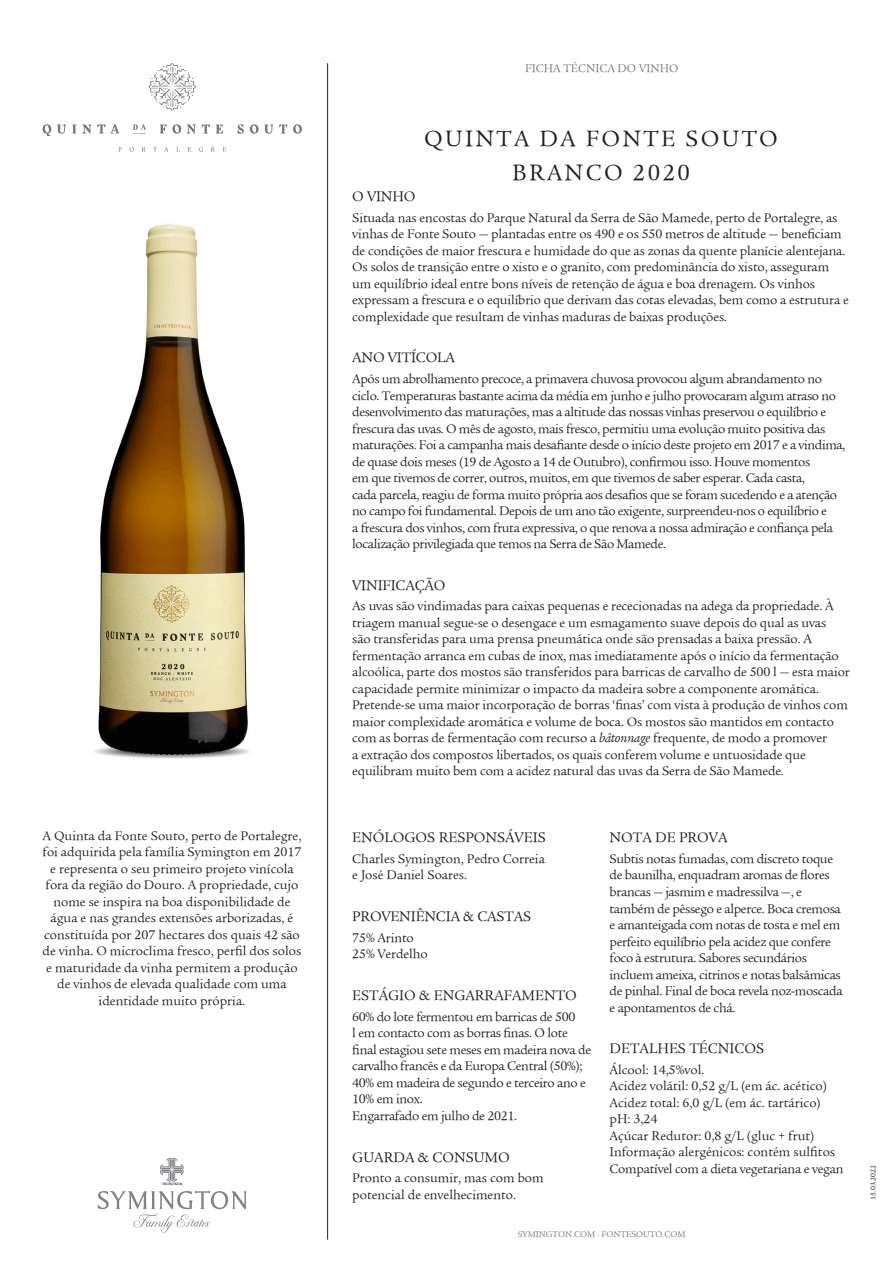
<style>
.page{position:relative;width:893px;height:1263px;background:#fff}
.page>*{position:absolute;margin:0;border:0;box-sizing:border-box;transform-origin:0 0}
._04__NOME_VINHO{font:24px/34.5px "Legacy Serif LT Book";letter-spacing:.1em;color:#231f20;text-align:center}
._07__TEXTO_GERAL{font:15px "Legacy Serif LT Book";letter-spacing:-.01em;color:#231f20}
._06__SUB-TITULOS{font:15px "Legacy Serif LT Book";color:#231f20}
._07__TEXTO_GERAL-2{font:13.5px/16.5px "Legacy Serif LT Book";letter-spacing:-.01em;color:#231f20}
._07__TEXTO_GERAL-3{font:13.5px/16.5px "Legacy Serif LT Book";letter-spacing:-.03em;color:#231f20}
.t1{font:12px "Legacy Serif LT Book";color:#76787b}
.t2{font:9px "Legacy Serif LT Book";color:#76787b}
._07__TEXTO_GERAL-4{font:7.5px "Legacy Serif LT Book";color:#231f20}
.s1{font-style:italic}
</style>
<div class="page">
<hr style="left:327px;top:63px;width:1px;height:1176px;background:#231f20">
<svg style="left:160px;top:1158px;width:24px;height:27px"></svg>
<svg style="left:98px;top:1191px;width:149px;height:42px"></svg>
<svg style="left:43px;top:63px;width:259px;height:89px"></svg>
<img style="left:94px;top:224px;width:155px;height:535px">
<p class="_07__TEXTO_GERAL-2" style="left:43px;top:827px;width:260px;text-align:center">A Quinta da Fonte Souto, perto de Portalegre, foi adquirida pela família Symington em 2017 e representa o seu primeiro projeto vinícola fora da região do Douro. A propriedade, cujo nome se inspira na boa disponibilidade de água e nas grandes extensões arborizadas, é constituída por 207 hectares dos quais 42 são de vinha. O microclima fresco, perfil dos solos e maturidade da vinha permitem a produção de vinhos de elevada qualidade com uma identidade muito própria.</p>
<p class="t1" style="left:525px;top:62px;width:155px">FICHA TÉCNICA DO VINHO</p>
<p class="_04__NOME_VINHO" style="left:424px;top:121px;width:355px">QUINTA DA FONTE SOUTO<br>BRANCO 2020</p>
<p class="_06__SUB-TITULOS" style="left:352px;top:188px;width:65px">O VINHO</p>
<p class="_07__TEXTO_GERAL-2" style="left:352px;top:209px;width:498px">Situada nas encostas do Parque Natural da Serra de São Mamede, perto de Portalegre, as vinhas de Fonte Souto — plantadas entre os 490 e os 550 metros de altitude — beneficiam de condições de maior frescura e humidade do que as zonas da quente planície alentejana.<br>Os solos de transição entre o xisto e o granito, com predominância do xisto, asseguram um equilíbrio ideal entre bons níveis de retenção de água e boa drenagem. Os vinhos expressam a frescura e o equilíbrio que derivam das cotas elevadas, bem como a estrutura e complexidade que resultam de vinhas maduras de baixas produções.</p>
<p class="_07__TEXTO_GERAL" style="left:352px;top:349px;width:104px">ANO VITÍCOLA</p>
<p class="_07__TEXTO_GERAL-3" style="left:352px;top:371px;width:494px">Após um abrolhamento precoce, a primavera chuvosa provocou algum abrandamento no ciclo. Temperaturas bastante acima da média em junho e julho provocaram algum atraso no desenvolvimento das maturações, mas a altitude das nossas vinhas preservou o equilíbrio e frescura das uvas. O mês de agosto, mais fresco, permitiu uma evolução muito positiva das maturações. Foi a campanha mais desafiante desde o início deste projeto em 2017 e a vindima, de quase dois meses (19 de Agosto a 14 de Outubro), confirmou isso. Houve momentos<br>em que tivemos de correr, outros, muitos, em que tivemos de saber esperar. Cada casta,<br>cada parcela, reagiu de forma muito própria aos desafios que se foram sucedendo e a atenção no campo foi fundamental. Depois de um ano tão exigente, surpreendeu-nos o equilíbrio e<br>a frescura dos vinhos, com fruta expressiva, o que renova a nossa admiração e confiança pela localização privilegiada que temos na Serra de São Mamede.</p>
<p class="_07__TEXTO_GERAL" style="left:352px;top:576px;width:95px">VINIFICAÇÃO</p>
<p class="_07__TEXTO_GERAL-2" style="left:352px;top:598px;width:499px">As uvas são vindimadas para caixas pequenas e rececionadas na adega da propriedade. À triagem manual segue-se o desengace e um esmagamento suave depois do qual as uvas<br>são transferidas para uma prensa pneumática onde são prensadas a baixa pressão. A fermentação arranca em cubas de inox, mas imediatamente após o início da fermentação alcoólica, parte dos mostos são transferidos para barricas de carvalho de 500 l — esta maior capacidade permite minimizar o impacto da madeira sobre a componente aromática.<br>Pretende-se uma maior incorporação de borras ‘finas’ com vista à produção de vinhos com maior complexidade aromática e volume de boca. Os mostos são mantidos em contacto com as borras de fermentação com recurso a <span class="s1">bâtonnage</span> frequente, de modo a promover<br>a extração dos compostos libertados, os quais conferem volume e untuosidade que equilibram muito bem com a acidez natural das uvas da Serra de São Mamede.</p>
<p class="_06__SUB-TITULOS" style="left:352px;top:829px;width:195px">ENÓLOGOS RESPONSÁVEIS</p>
<p class="_07__TEXTO_GERAL-2" style="left:352px;top:851px;width:194px">Charles Symington, Pedro Correia e José Daniel Soares.</p>
<p class="_07__TEXTO_GERAL" style="left:352px;top:908px;width:180px">PROVENIÊNCIA &amp; CASTAS</p>
<p class="_07__TEXTO_GERAL-2" style="left:352px;top:929px;width:63px">75% Arinto</p>
<p class="_07__TEXTO_GERAL-2" style="left:352px;top:946px;width:77px">25% Verdelho</p>
<p class="_07__TEXTO_GERAL" style="left:352px;top:986px;width:226px">ESTÁGIO &amp; ENGARRAFAMENTO</p>
<p class="_07__TEXTO_GERAL-2" style="left:352px;top:1008px;width:240px">60% do lote fermentou em barricas de 500<br>l em contacto com as borras finas. O lote final estagiou sete meses em madeira nova de carvalho francês e da Europa Central (50%); 40% em madeira de segundo e terceiro ano e 10% em inox.</p>
<p class="_07__TEXTO_GERAL-2" style="left:352px;top:1107px;width:166px">Engarrafado em julho de 2021.</p>
<p class="_06__SUB-TITULOS" style="left:352px;top:1148px;width:159px">GUARDA &amp; CONSUMO</p>
<p class="_07__TEXTO_GERAL-2" style="left:352px;top:1170px;width:193px">Pronto a consumir, mas com bom potencial de envelhecimento.</p>
<p class="_06__SUB-TITULOS" style="left:609px;top:829px;width:119px">NOTA DE PROVA</p>
<p class="_07__TEXTO_GERAL-2" style="left:609px;top:851px;width:235px">Subtis notas fumadas, com discreto toque de baunilha, enquadram aromas de flores brancas — jasmim e madressilva —, e também de pêssego e alperce. Boca cremosa e amanteigada com notas de tosta e mel em perfeito equilíbrio pela acidez que confere foco à estrutura. Sabores secundários incluem ameixa, citrinos e notas balsâmicas de pinhal. Final de boca revela noz-moscada e apontamentos de chá.</p>
<p class="_07__TEXTO_GERAL" style="left:609px;top:1040px;width:156px">DETALHES TÉCNICOS</p>
<p class="_07__TEXTO_GERAL-2" style="left:609px;top:1061px;width:97px">Álcool: 14,5%vol.</p>
<p class="_07__TEXTO_GERAL-2" style="left:609px;top:1078px;width:219px">Acidez volátil: 0,52 g/L (em ác. acético)</p>
<p class="_07__TEXTO_GERAL-2" style="left:609px;top:1094px;width:213px">Acidez total: 6,0 g/L (em ác. tartárico)</p>
<p class="_07__TEXTO_GERAL-2" style="left:609px;top:1111px;width:50px">pH: 3,24</p>
<p class="_07__TEXTO_GERAL-2" style="left:609px;top:1127px;width:206px">Açúcar Redutor: 0,8 g/L (gluc + frut)</p>
<p class="_07__TEXTO_GERAL-2" style="left:609px;top:1144px;width:227px">Informação alergénicos: contém sulfitos</p>
<p class="_07__TEXTO_GERAL-2" style="left:609px;top:1160px;width:235px">Compatível com a dieta vegetariana e vegan</p>
<p class="t2" style="left:518px;top:1229px;width:169px">SYMINGTON.COM · FONTESOUTO.COM</p>
<p class="_07__TEXTO_GERAL-4" style="left:869px;top:1200px;width:36px;rotate:-90deg">15.03.2022</p>
</div>
